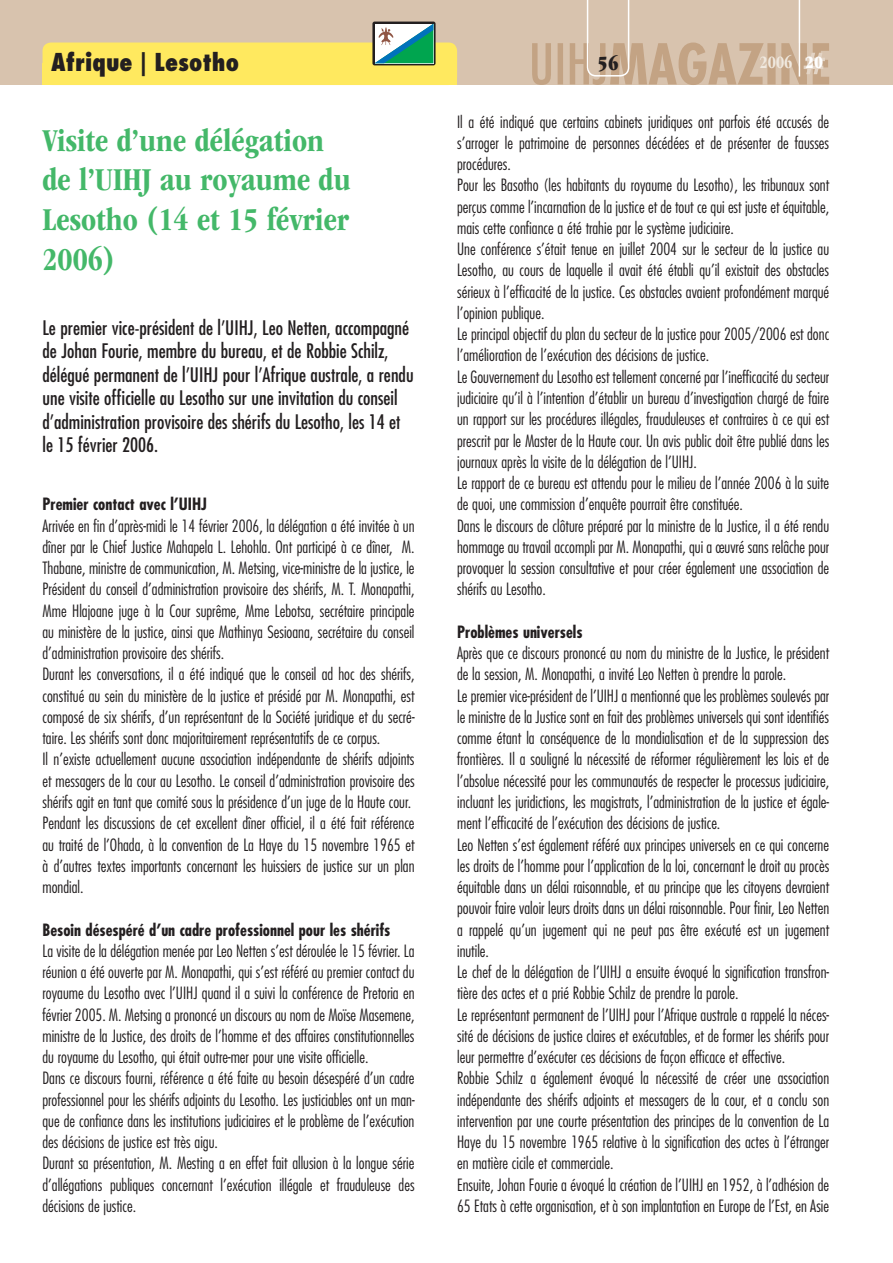
<style>
.page{position:relative;width:893px;height:1263px;background:#fff}
.page>*{position:absolute;margin:0;border:0;box-sizing:border-box;transform-origin:0 0}
._01-titre{font:700 condensed 33px/39.6px "ITC Garamond Std";color:#44b869}
.t1{font:800 condensed 24px "Futura Std";color:#231f20}
.t2{font:21px "ITC Garamond Std Ult Cond";color:#231f20}
._02-chapeau{font:condensed 19.5px/23.4px "Futura Std";color:#231f20}
.t3{font:700 condensed 18px "ITC Garamond Std";color:#f0e9df}
._04-texte_français{font:300 condensed 16.5px/21.3px "Futura Std";color:#231f20;text-align:justify}
._03-texte_titre_français{font:700 condensed 16.5px "Futura Std";color:#231f20}
.s1{font-family:"ITC Garamond Std Ult Cond";font-weight:400;font-stretch:normal;color:#fff}
</style>
<div class="page">
<div style="left:0;top:0;width:893px;height:85px;background:#d8c3ae"></div>
<svg style="left:532px;top:0;width:297px;height:85px"></svg>
<div style="left:372px;top:22px;width:64px;height:43px;background:#231f20;border-radius:2px"></div>
<svg style="left:43px;top:24px;width:414px;height:61px"></svg>
<p class="t1" style="left:51px;top:47px;width:189px">Afrique | Lesotho</p>
<p class="_01-titre" style="left:43px;top:121px;width:310px">Visite d’une délégation de l’UIHJ au royaume du<br>Lesotho (14 et 15 février<br>2006)</p>
<p class="_02-chapeau" style="left:43px;top:316px;width:373px">Le premier vice-président de l’UIHJ, Leo Netten, accompagné de Johan Fourie, membre du bureau, et de Robbie Schilz, délégué permanent de l’UIHJ pour l’Afrique australe, a rendu une visite officielle au Lesotho sur une invitation du conseil d’administration provisoire des shérifs du Lesotho, les 14 et le 15 février 2006.</p>
<p class="_03-texte_titre_français" style="left:43px;top:494px;width:166px">Premier contact avec l’UIHJ</p>
<p class="_04-texte_français" style="left:43px;top:515px;width:374px">Arrivée en fin d’après-midi le 14 février 2006, la délégation a été invitée à un dîner par le Chief Justice Mahapela L. Lehohla. Ont participé à ce dîner, M.<br>Thabane, ministre de communication, M. Metsing, vice-ministre de la justice, le Président du conseil d’administration provisoire des shérifs, M. T. Monapathi, Mme Hlajoane juge à la Cour suprême, Mme Lebotsa, secrétaire principale au ministère de la justice, ainsi que Mathinya Sesioana, secrétaire du conseil d’administration provisoire des shérifs.</p>
<p class="_04-texte_français" style="left:43px;top:664px;width:374px">Durant les conversations, il a été indiqué que le conseil ad hoc des shérifs, constitué au sein du ministère de la justice et présidé par M. Monapathi, est composé de six shérifs, d’un représentant de la Société juridique et du secré&shy;taire. Les shérifs sont donc majoritairement représentatifs de ce corpus.</p>
<p class="_04-texte_français" style="left:43px;top:749px;width:374px">Il n’existe actuellement aucune association indépendante de shérifs adjoints et messagers de la cour au Lesotho. Le conseil d’administration provisoire des shérifs agit en tant que comité sous la présidence d’un juge de la Haute cour.</p>
<p class="_04-texte_français" style="left:43px;top:812px;width:374px">Pendant les discussions de cet excellent dîner officiel, il a été fait référence au traité de l’Ohada, à la convention de La Haye du 15 novembre 1965 et à d’autres textes importants concernant les huissiers de justice sur un plan mondial.</p>
<p class="_03-texte_titre_français" style="left:43px;top:919px;width:349px">Besoin désespéré d’un cadre professionnel pour les shérifs</p>
<p class="_04-texte_français" style="left:43px;top:940px;width:373px">La visite de la délégation menée par Leo Netten s’est déroulée le 15 février. La réunion a été ouverte par M. Monapathi, qui s’est référé au premier contact du royaume du Lesotho avec l’UIHJ quand il a suivi la conférence de Pretoria en février 2005. M. Metsing a prononcé un discours au nom de Moïse Masemene, ministre de la Justice, des droits de l’homme et des affaires constitutionnelles du royaume du Lesotho, qui était outre-mer pour une visite officielle.</p>
<p class="_04-texte_français" style="left:43px;top:1067px;width:374px">Dans ce discours fourni, référence a été faite au besoin désespéré d’un cadre professionnel pour les shérifs adjoints du Lesotho. Les justiciables ont un man&shy;que de confiance dans les institutions judiciaires et le problème de l’exécution des décisions de justice est très aigu.</p>
<p class="_04-texte_français" style="left:43px;top:1153px;width:374px">Durant sa présentation, M. Mesting a en effet fait allusion à la longue série d’allégations publiques concernant l’exécution illégale et frauduleuse des décisions de justice.</p>
<p class="t2" style="left:598px;top:51px;width:22px">56</p>
<p class="t3" style="left:759px;top:52px;width:65px">2006 <span class="s1">20</span></p>
<p class="_04-texte_français" style="left:457px;top:111px;width:374px">Il a été indiqué que certains cabinets juridiques ont parfois été accusés de s’arroger le patrimoine de personnes décédées et de présenter de fausses procédures.</p>
<p class="_04-texte_français" style="left:457px;top:175px;width:374px">Pour les Basotho (les habitants du royaume du Lesotho), les tribunaux sont perçus comme l’incarnation de la justice et de tout ce qui est juste et équitable, mais cette confiance a été trahie par le système judiciaire.</p>
<p class="_04-texte_français" style="left:457px;top:238px;width:374px">Une conférence s’était tenue en juillet 2004 sur le secteur de la justice au Lesotho, au cours de laquelle il avait été établi qu’il existait des obstacles sérieux à l’efficacité de la justice. Ces obstacles avaient profondément marqué l’opinion publique.</p>
<p class="_04-texte_français" style="left:457px;top:323px;width:374px">Le principal objectif du plan du secteur de la justice pour 2005/2006 est donc l’amélioration de l’exécution des décisions de justice.</p>
<p class="_04-texte_français" style="left:457px;top:366px;width:374px">Le Gouvernement du Lesotho est tellement concerné par l’inefficacité du secteur judiciaire qu’il à l’intention d’établir un bureau d’investigation chargé de faire un rapport sur les procédures illégales, frauduleuses et contraires à ce qui est prescrit par le Master de la Haute cour. Un avis public doit être publié dans les journaux après la visite de la délégation de l’UIHJ.</p>
<p class="_04-texte_français" style="left:457px;top:472px;width:374px">Le rapport de ce bureau est attendu pour le milieu de l’année 2006 à la suite de quoi, une commission d’enquête pourrait être constituée.</p>
<p class="_04-texte_français" style="left:457px;top:515px;width:374px">Dans le discours de clôture préparé par la ministre de la Justice, il a été rendu hommage au travail accompli par M. Monapathi, qui a œuvré sans relâche pour provoquer la session consultative et pour créer également une association de shérifs au Lesotho.</p>
<p class="_03-texte_titre_français" style="left:457px;top:621px;width:127px">Problèmes universels</p>
<p class="_04-texte_français" style="left:457px;top:642px;width:374px">Après que ce discours prononcé au nom du ministre de la Justice, le président de la session, M. Monapathi, a invité Leo Netten à prendre la parole.</p>
<p class="_04-texte_français" style="left:457px;top:685px;width:374px">Le premier vice-président de l’UIHJ a mentionné que les problèmes soulevés par le ministre de la Justice sont en fait des problèmes universels qui sont identifiés comme étant la conséquence de la mondialisation et de la suppression des frontières. Il a souligné la nécessité de réformer régulièrement les lois et de l’absolue nécessité pour les communautés de respecter le processus judiciaire, incluant les juridictions, les magistrats, l’administration de la justice et égale&shy;ment l’efficacité de l’exécution des décisions de justice.</p>
<p class="_04-texte_français" style="left:457px;top:834px;width:374px">Leo Netten s’est également référé aux principes universels en ce qui concerne les droits de l’homme pour l’application de la loi, concernant le droit au procès équitable dans un délai raisonnable, et au principe que les citoyens devraient pouvoir faire valoir leurs droits dans un délai raisonnable. Pour finir, Leo Netten a rappelé qu’un jugement qui ne peut pas être exécuté est un jugement inutile.</p>
<p class="_04-texte_français" style="left:457px;top:961px;width:374px">Le chef de la délégation de l’UIHJ a ensuite évoqué la signification transfron&shy;tière des actes et a prié Robbie Schilz de prendre la parole.</p>
<p class="_04-texte_français" style="left:457px;top:1004px;width:374px">Le représentant permanent de l’UIHJ pour l’Afrique australe a rappelé la néces&shy;sité de décisions de justice claires et exécutables, et de former les shérifs pour leur permettre d’exécuter ces décisions de façon efficace et effective.</p>
<p class="_04-texte_français" style="left:457px;top:1067px;width:374px">Robbie Schilz a également évoqué la nécessité de créer une association indépendante des shérifs adjoints et messagers de la cour, et a conclu son intervention par une courte présentation des principes de la convention de La Haye du 15 novembre 1965 relative à la signification des actes à l’étranger en matière cicile et commerciale.</p>
<p class="_04-texte_français" style="left:457px;top:1174px;width:374px">Ensuite, Johan Fourie a évoqué la création de l’UIHJ en 1952, à l’adhésion de<br>65 Etats à cette organisation, et à son implantation en Europe de l’Est, en Asie</p>
</div>
